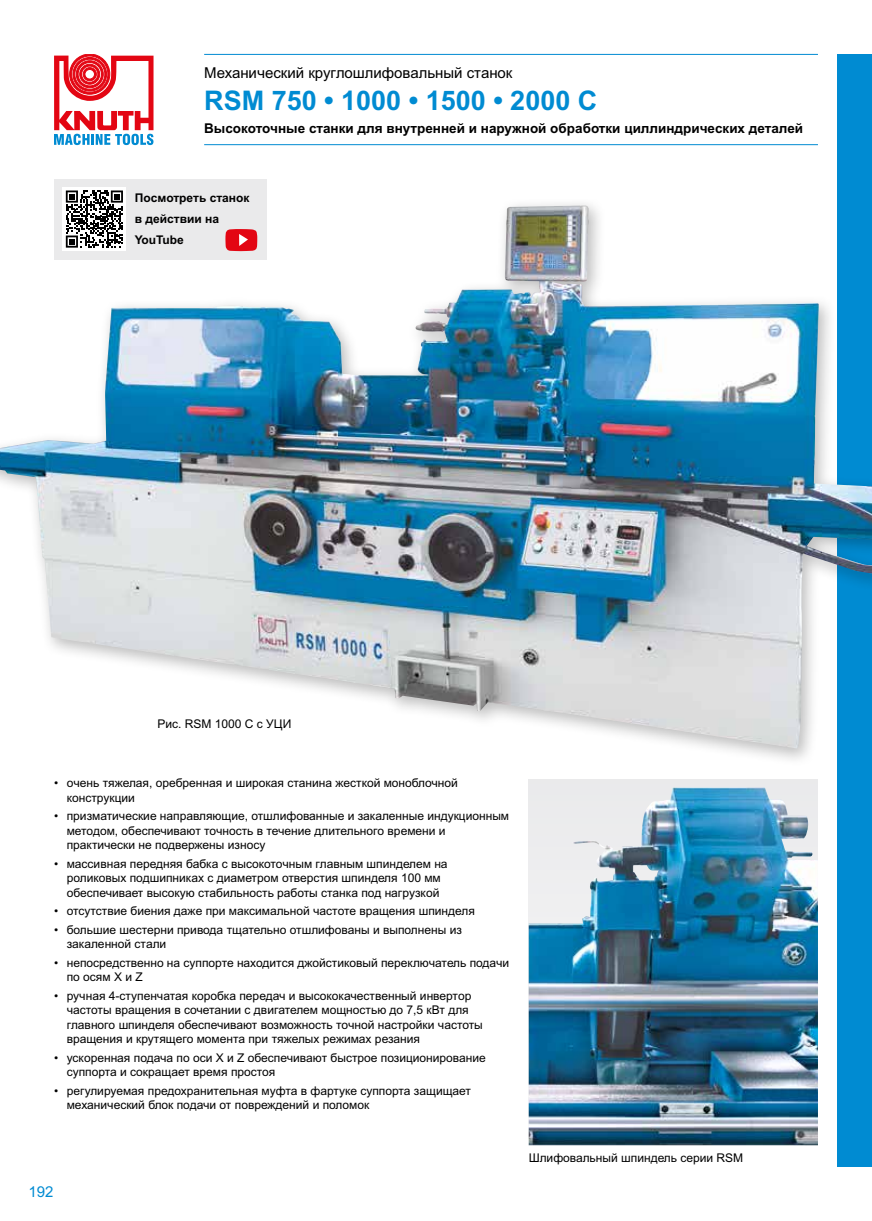
<style>
.page{position:relative;width:872px;height:1221px;background:#fff}
.page>*{position:absolute;margin:0;border:0;box-sizing:border-box;transform-origin:0 0}
.t1{font:700 27px "Arial MT Pro";color:#008bd2}
.t2{font:15px "Arial MT Pro Cyr";color:#000}
.t3{font:15px "Arial MT Pro";color:#008bd2}
.t4{font:700 13.5px "Arial MT Pro Cyr";color:#000}
.t5{font:12px/14.4px "Arial MT Pro Cyr";color:#000}
.t6{font:700 12px/21px "Arial MT Pro Cyr";color:#000}
</style>
<div class="page">
<div style="left:838px;top:54px;width:34px;height:1112px;background:#008bd2"></div>
<hr style="left:204px;top:54px;width:614px;height:1px;background:#008bd2">
<hr style="left:204px;top:144px;width:614px;height:1px;background:#008bd2">
<div style="left:0;top:200px;width:872px;height:567px;background:#000;opacity:.26"></div>
<img style="left:0;top:205px;width:872px;height:543px">
<div style="left:529px;top:779px;width:289px;height:366px;background:#eaeaeb"></div>
<img style="left:529px;top:787px;width:289px;height:358px">
<div style="left:54px;top:179px;width:212px;height:80px;background:#eaeaeb"></div>
<svg style="left:225px;top:229px;width:32px;height:22px"></svg>
<svg style="left:54px;top:54px;width:99px;height:91px"></svg>
<div style="left:63px;top:187px;width:63px;height:64px;background:#fff"></div>
<svg style="left:66px;top:190px;width:57px;height:58px"></svg>
<p class="t2" style="left:204px;top:64px;width:310px">Механический круглошлифовальный станок</p>
<h1 class="t1" style="left:204px;top:84px;width:395px">RSM 750 • 1000 • 1500 • 2000 C</h1>
<p class="t4" style="left:204px;top:120px;width:600px">Высокоточные станки для внутренней и наружной обработки циллиндрических деталей</p>
<p class="t6" style="left:135px;top:188px;width:116px">Посмотреть станок в действии на<br>YouTube</p>
<p class="t5" style="left:157px;top:716px;width:135px">Рис. RSM 1000 C c УЦИ</p>
<p class="t5" style="left:67px;top:776px;width:393px;text-indent:-13px">• oчень тяжелая, оребренная и широкая станина жесткой моноблочной конструкции</p>
<p class="t5" style="left:67px;top:809px;width:444px;text-indent:-13px">• призматические направляющие, отшлифованные и закаленные индукционным методом, обеспечивают точность в течение длительного времени и практически не подвержены износу</p>
<p class="t5" style="left:54px;top:856px;width:395px;text-align:center">• массивная передняя бабка с высокоточным главным шпинделем на роликовых подшипниках с диаметром отверстия шпинделя 100 мм обеспечивает высокую стабильность работы станка под нагрузкой</p>
<p class="t5" style="left:54px;top:904px;width:422px">• отсутствие биения даже при максимальной частоте вращения шпинделя</p>
<p class="t5" style="left:67px;top:923px;width:396px;text-indent:-13px">• большие шестерни привода тщательно отшлифованы и выполнены из закаленной стали</p>
<p class="t5" style="left:67px;top:956px;width:444px;text-indent:-13px">• непосредственно на суппорте находится джойстиковый переключатель подачи по осям X и Z</p>
<p class="t5" style="left:67px;top:989px;width:417px;text-indent:-13px">• ручная 4-ступенчатая коробка передач и высококачественный инвертор частоты вращения в сочетании с двигателем мощностью до 7,5 кВт для главного шпинделя обеспечивают возможность точной настройки частоты вращения и крутящего момента при тяжелых режимах резания</p>
<p class="t5" style="left:67px;top:1051px;width:420px;text-indent:-13px">• ускоренная подача по оси X и Z обеспечивают быстрое позиционирование суппорта и сокращает время простоя</p>
<p class="t5" style="left:67px;top:1084px;width:406px;text-indent:-13px">• регулируемая предохранительная муфта в фартуке суппорта защищает механический блок подачи от повреждений и поломок</p>
<p class="t3" style="left:28px;top:1182px;width:27px">192</p>
<p class="t5" style="left:529px;top:1151px;width:216px">Шлифовальный шпиндель серии RSM</p>
</div>
